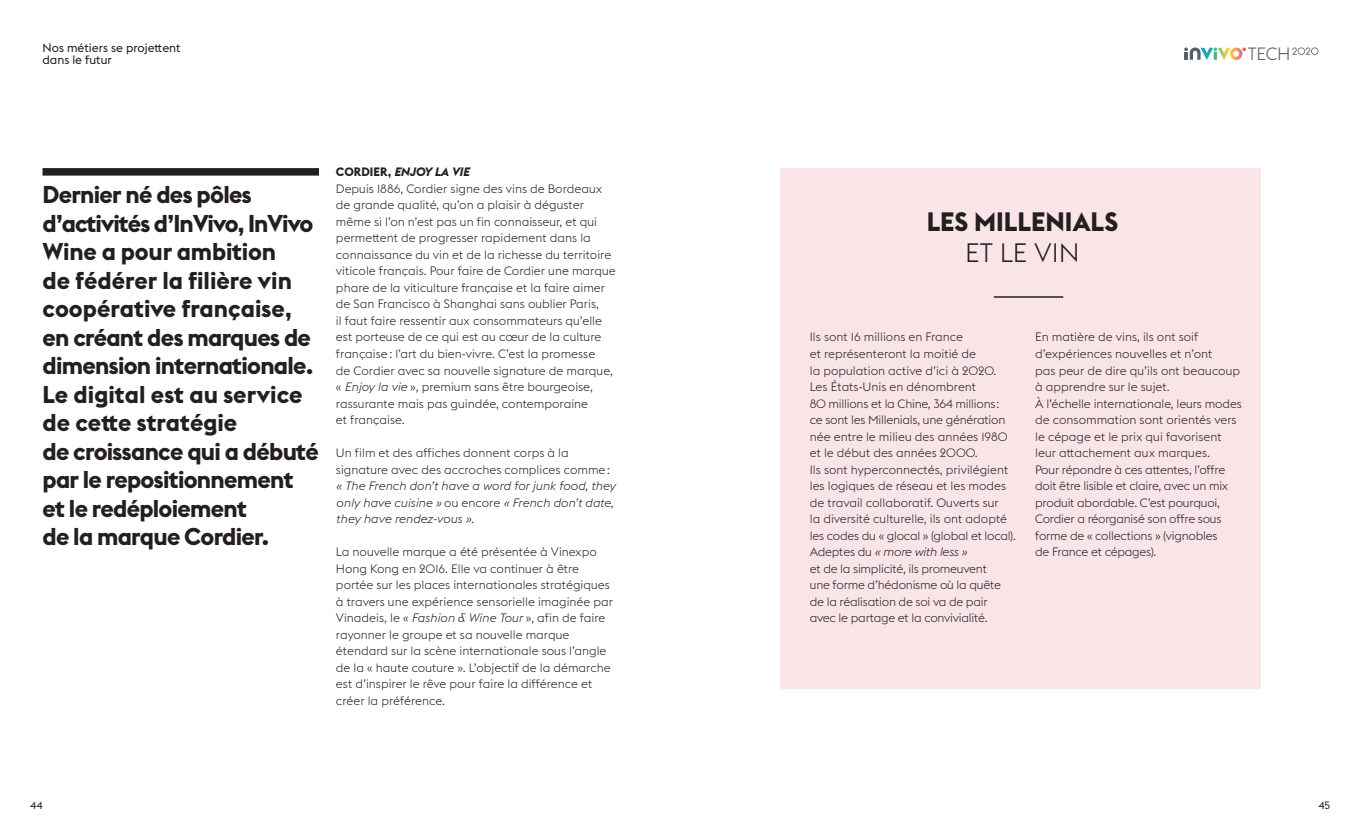
<style>
.page{position:relative;width:1361px;height:830px;background:#fff}
.page>*{position:absolute;margin:0;border:0;box-sizing:border-box;transform-origin:0 0}
.t1{font:700 26.25px "Euclid Flex";color:#231f20}
.t2{font:300 26.25px "Euclid Flex";color:#231f20}
.t3{font:700 24px/28.5px "Euclid Flex";letter-spacing:-.03em;color:#231f20}
.t4{font:300 17.55px "Euclid Flex";color:#586063}
.t5{font:300 12px/16.5px "Euclid Flex";color:#231f20}
.t6{font:italic 300 12px/16.5px "Euclid Flex";color:#231f20}
.t7{font:12px/12px "Euclid Flex";color:#231f20}
.t8{font:10.5px "Euclid Flex";color:#231f20}
.s1{font-weight:700}
.s2{font-weight:700;font-style:italic}
.s3{font-style:italic}
.s4{font-style:normal}
</style>
<div class="page">
<svg style="left:1184px;top:47px;width:62px;height:13px"></svg>
<svg style="left:1292px;top:47px;width:26px;height:8px"></svg>
<div style="left:780px;top:168px;width:481px;height:520px;background:#f9e5e8"></div>
<div style="left:43px;top:168px;width:276px;height:7px;background:#231f20"></div>
<hr style="left:994px;top:296px;width:69px;height:1px;background:#231f20">
<p class="t7" style="left:43px;top:42px;width:140px">Nos métiers se projettent dans le futur</p>
<p class="t3" style="left:43px;top:181px;width:278px">Dernier né des pôles d’activités d’InVivo, InVivo<br>Wine a pour ambition<br>de fédérer la filière vin coopérative française, en créant des marques de dimension internationale.<br>Le digital est au service de cette stratégie<br>de croissance qui a débuté par le repositionnement et le redéploiement<br>de la marque Cordier.</p>
<p class="t5" style="left:336px;top:164px;width:281px"><span class="s1">CORDIER,</span> <span class="s2">ENJOY LA VIE<br></span>Depuis 1886, Cordier signe des vins de Bordeaux de grande qualité, qu’on a plaisir à déguster même si l’on n’est pas un fin connaisseur, et qui permettent de progresser rapidement dans la connaissance du vin et de la richesse du territoire viticole français. Pour faire de Cordier une marque phare de la viticulture française et la faire aimer de San Francisco à Shanghai sans oublier Paris,<br>il faut faire ressentir aux consommateurs qu’elle est porteuse de ce qui est au cœur de la culture française: l’art du bien-vivre. C’est la promesse<br>de Cordier avec sa nouvelle signature de marque, « <span class="s3">Enjoy la vie</span> », premium sans être bourgeoise, rassurante mais pas guindée, contemporaine<br>et française.</p>
<p class="t5" style="left:336px;top:444px;width:275px">Un film et des affiches donnent corps à la signature avec des accroches complices comme:</p>
<p class="t6" style="left:336px;top:477px;width:281px">« The French don’t have a word for junk food, they only have cuisine » <span class="s4">ou encore</span> « French don’t date, they have rendez-vous ».</p>
<p class="t5" style="left:336px;top:543px;width:279px">La nouvelle marque a été présentée à Vinexpo Hong Kong en 2016. Elle va continuer à être portée sur les places internationales stratégiques à travers une expérience sensorielle imaginée par Vinadeis, le « <span class="s3">Fashion &amp; Wine Tour</span> », afin de faire rayonner le groupe et sa nouvelle marque étendard sur la scène internationale sous l’angle de la « haute couture ». L’objectif de la démarche est d’inspirer le rêve pour faire la différence et créer la préférence.</p>
<h1 class="t1" style="left:926px;top:206px;width:193px">LES MILLENIALS</h1>
<h1 class="t2" style="left:965px;top:237px;width:116px">ET LE VIN</h1>
<h3 class="t4" style="left:1248px;top:44px;width:44px">TECH</h3>
<p class="t5" style="left:810px;top:329px;width:208px">Ils sont 16 millions en France<br>et représenteront la moitié de<br>la population active d’ici à 2020.<br>Les États-Unis en dénombrent<br>80 millions et la Chine, 364 millions:<br>ce sont les Millenials, une génération née entre le milieu des années 1980 et le début des années 2000.<br>Ils sont hyperconnectés, privilégient les logiques de réseau et les modes de travail collaboratif. Ouverts sur<br>la diversité culturelle, ils ont adopté les codes du « glocal » (global et local).<br>Adeptes du <span class="s3">« more with less »<br></span>et de la simplicité, ils promeuvent<br>une forme d’hédonisme où la quête de la réalisation de soi va de pair avec le partage et la convivialité.</p>
<p class="t5" style="left:1035px;top:329px;width:208px">En matière de vins, ils ont soif d’expériences nouvelles et n’ont<br>pas peur de dire qu’ils ont beaucoup à apprendre sur le sujet.<br>À l’échelle internationale, leurs modes de consommation sont orientés vers le cépage et le prix qui favorisent leur attachement aux marques.<br>Pour répondre à ces attentes, l’offre doit être lisible et claire, avec un mix produit abordable. C’est pourquoi, Cordier a réorganisé son offre sous forme de « collections » (vignobles<br>de France et cépages).</p>
<p class="t8" style="left:30px;top:798px;width:14px">44</p>
<p class="t8" style="left:1318px;top:798px;width:13px">45</p>
</div>
